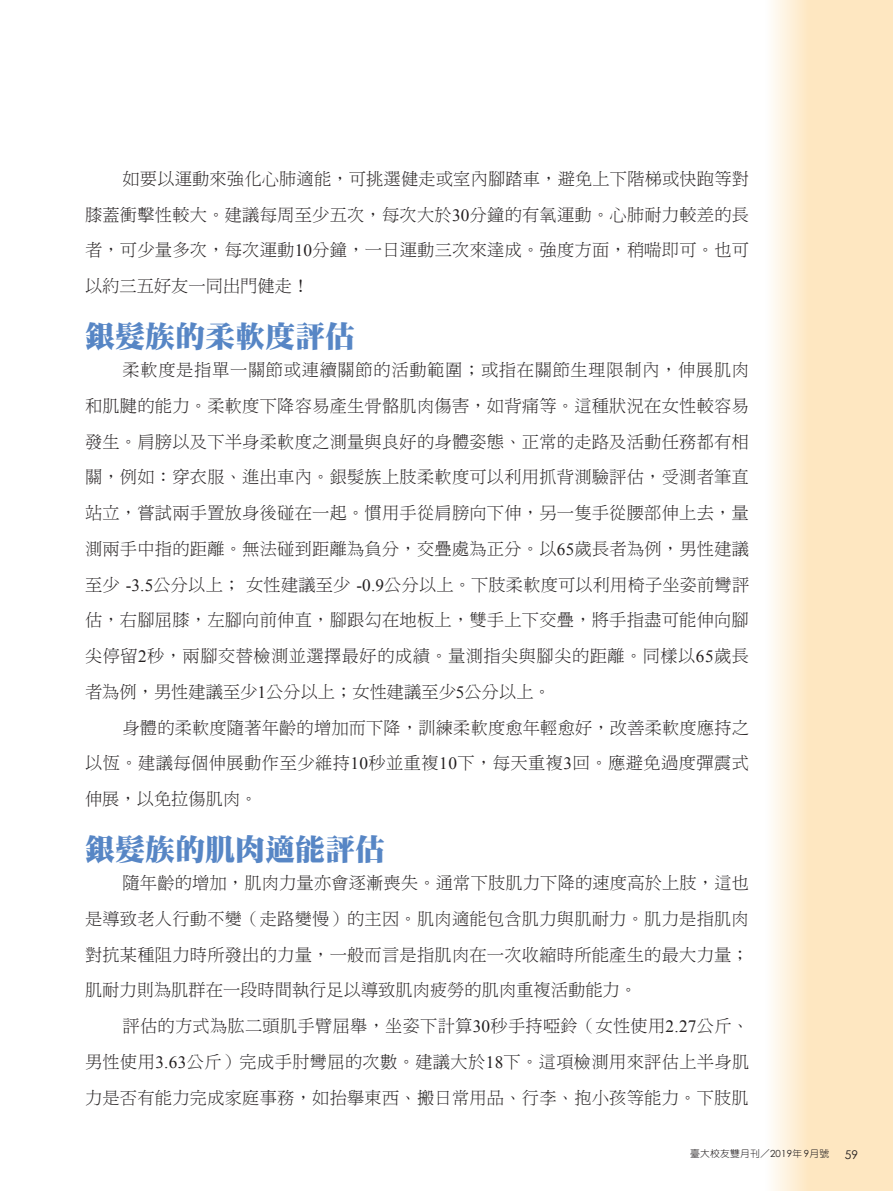
<style>
.page{position:relative;width:893px;height:1191px;background:#fff}
.page>*{position:absolute;margin:0;border:0;box-sizing:border-box;transform-origin:0 0}
.內文-中標{font:30px "DF Ming Std W12";color:#5786c5}
.內文11_5{font:17.25px/35.7px "DF Ming Std W3";letter-spacing:.015em;color:#231f20;text-align:justify}
.t1{font:12px "Century Gothic";color:#231f20}
.t2{font:9.75px "DF Yuan Std W3";letter-spacing:.025em;color:#231f20}
.s1{font-family:"Times New Roman"}
.s2{font-family:"Century Gothic"}
</style>
<div class="page">
<svg style="left:773px;top:0;width:120px;height:1191px;background:#feeac9"></svg>
<p class="內文11_5" style="left:85px;top:161px;width:666px;text-indent:38px">如要以運動來強化心肺適能，可挑選健走或室內腳踏車，避免上下階梯或快跑等對膝蓋衝擊性較大。建議每周至少五次，每次大於<span class="s1">30</span>分鐘的有氧運動。心肺耐力較差的長者，可少量多次，每次運動<span class="s1">10</span>分鐘，一日運動三次來達成。強度方面，稍喘即可。也可以約三五好友一同出門健走！</p>
<p class="內文-中標" style="left:85px;top:320px;width:271px">銀髮族的柔軟度評估</p>
<p class="內文11_5" style="left:85px;top:352px;width:666px;text-indent:38px">柔軟度是指單一關節或連續關節的活動範圍；或指在關節生理限制內，伸展肌肉和肌腱的能力。柔軟度下降容易產生骨骼肌肉傷害，如背痛等。這種狀況在女性較容易發生。肩膀以及下半身柔軟度之測量與良好的身體姿態、正常的走路及活動任務都有相關，例如：穿衣服、進出車內。銀髮族上肢柔軟度可以利用抓背測驗評估，受測者筆直站立，嘗試兩手置放身後碰在一起。慣用手從肩膀向下伸，另一隻手從腰部伸上去，量測兩手中指的距離。無法碰到距離為負分，交疊處為正分。以<span class="s1">65</span>歲長者為例，男性建議至少 <span class="s1">-3.5</span>公分以上；女性建議至少 <span class="s1">-0.9</span>公分以上。下肢柔軟度可以利用椅子坐姿前彎評估，右腳屈膝，左腳向前伸直，腳跟勾在地板上，雙手上下交疊，將手指盡可能伸向腳尖停留<span class="s1">2</span>秒，兩腳交替檢測並選擇最好的成績。量測指尖與腳尖的距離。同樣以<span class="s1">65</span>歲長者為例，男性建議至少<span class="s1">1</span>公分以上；女性建議至少<span class="s1">5</span>公分以上。</p>
<p class="內文11_5" style="left:85px;top:709px;width:666px;text-indent:38px">身體的柔軟度隨著年齡的增加而下降，訓練柔軟度愈年輕愈好，改善柔軟度應持之以恆。建議每個伸展動作至少維持<span class="s1">10</span>秒並重複<span class="s1">10</span>下，每天重複<span class="s1">3</span>回。應避免過度彈震式伸展，以免拉傷肌肉。</p>
<p class="內文-中標" style="left:85px;top:833px;width:301px">銀髮族的肌肉適能評估</p>
<p class="內文11_5" style="left:85px;top:864px;width:665px;text-indent:38px">隨年齡的增加，肌肉力量亦會逐漸喪失。通常下肢肌力下降的速度高於上肢，這也是導致老人行動不變（走路變慢）的主因。肌肉適能包含肌力與肌耐力。肌力是指肌肉對抗某種阻力時所發出的力量，一般而言是指肌肉在一次收縮時所能產生的最大力量；肌耐力則為肌群在一段時間執行足以導致肌肉疲勞的肌肉重複活動能力。</p>
<p class="內文11_5" style="left:85px;top:1007px;width:666px;text-indent:38px">評估的方式為肱二頭肌手臂屈舉，坐姿下計算<span class="s1">30</span>秒手持啞鈴（女性使用<span class="s1">2.27</span>公斤、男性使用<span class="s1">3.63</span>公斤）完成手肘彎屈的次數。建議大於<span class="s1">18</span>下。這項檢測用來評估上半身肌力是否有能力完成家庭事務，如抬擧東西、搬日常用品、行李、抱小孩等能力。下肢肌</p>
<p class="t2" style="left:690px;top:1148px;width:141px">臺大校友雙月刊／<span class="s2">2019</span>年<span class="s2">9</span>月號</p>
<p class="t1" style="left:845px;top:1146px;width:15px">59</p>
</div>
